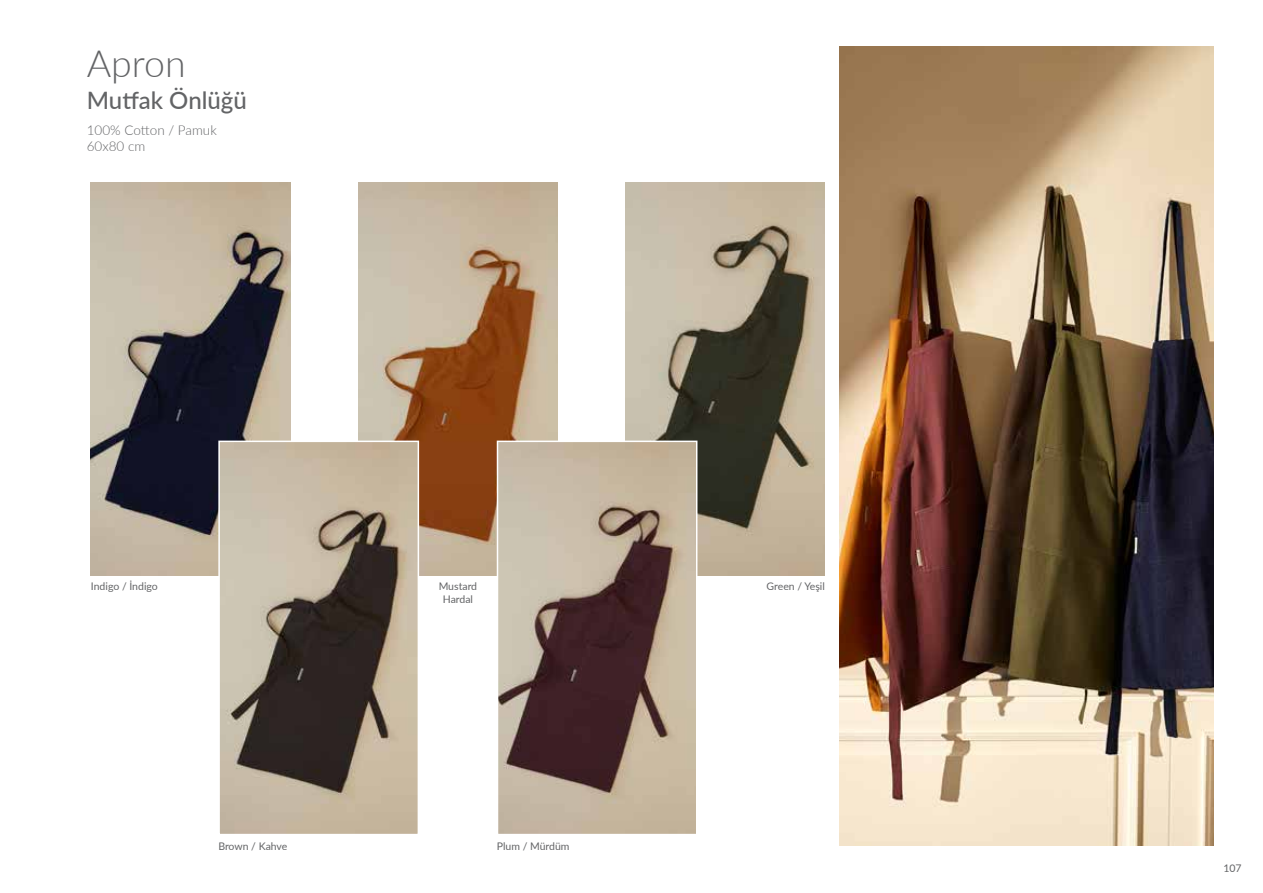
<style>
.page{position:relative;width:1263px;height:893px;background:#fff}
.page>*{position:absolute;margin:0;border:0;box-sizing:border-box;transform-origin:0 0}
.t1{font:300 37.5px "Lato";color:#636466}
.t2{font:500 24px "Lato";color:#636466}
.t3{font:300 13.5px/16.2px "Lato";color:#636466}
.t4{font:10.5px/12.6px "Lato";color:#636466;text-align:center}
</style>
<div class="page">
<img style="left:839px;top:47px;width:375px;height:798px">
<img style="left:358px;top:182px;width:199px;height:393px">
<img style="left:626px;top:182px;width:199px;height:393px">
<img style="left:91px;top:182px;width:199px;height:393px">
<img style="left:500px;top:444px;width:194px;height:388px">
<div style="left:497px;top:441px;width:200px;height:394px;border:2px solid #fff"></div>
<img style="left:221px;top:444px;width:195px;height:388px">
<div style="left:218px;top:441px;width:201px;height:394px;border:2px solid #fff"></div>
<h1 class="t1" style="left:87px;top:37px;width:100px">Apron</h1>
<h2 class="t2" style="left:87px;top:83px;width:162px">Mutfak Önlüğü</h2>
<p class="t3" style="left:87px;top:121px;width:131px">100% Cotton / Pamuk<br>60x80 cm</p>
<p class="t4" style="left:91px;top:580px;width:69px">Indigo / İndigo</p>
<p class="t4" style="left:218px;top:840px;width:71px">Brown / Kahve</p>
<p class="t4" style="left:439px;top:580px;width:40px">Mustard<br>Hardal</p>
<p class="t4" style="left:497px;top:840px;width:74px">Plum / Mürdüm</p>
<p class="t4" style="left:767px;top:580px;width:60px">Green / Yeşil</p>
<p class="t4" style="left:1223px;top:861px;width:20px">107</p>
</div>
